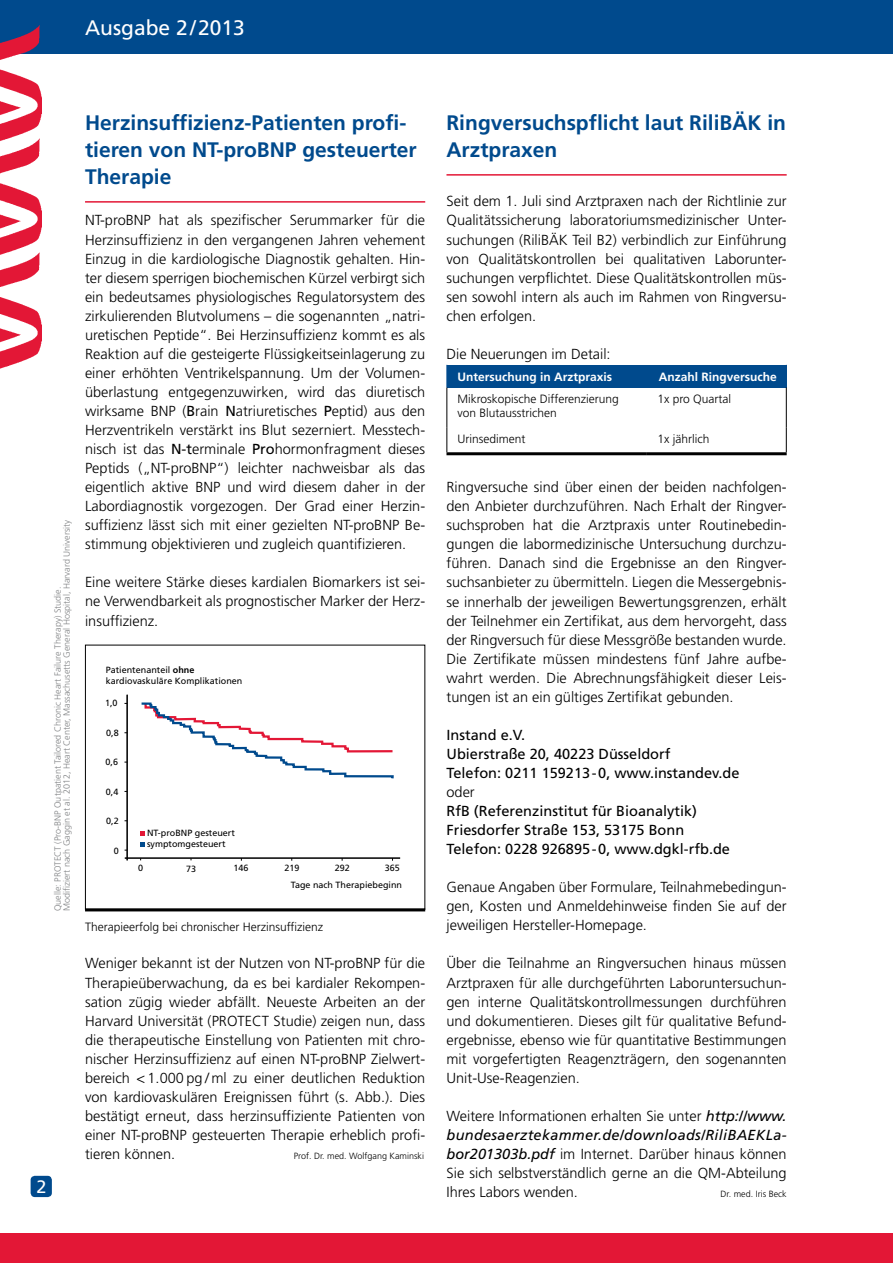
<style>
.page{position:relative;width:893px;height:1263px;background:#fff}
.page>*{position:absolute;margin:0;border:0;box-sizing:border-box;transform-origin:0 0}
.t1{font:700 21px/27px "Frutiger";color:#004a8d}
.t2{font:21px "Frutiger";color:#fff}
.t3{font:18px "Frutiger";color:#fff}
.t4{font:300 14.55px/19px "Frutiger";color:#000;text-align:justify}
.t5{font:14.55px/19px "Frutiger";color:#000}
.t6{font:300 12px/14.4px "Frutiger";color:#000}
.t7{font:700 12px "Frutiger";color:#fff}
.t8{font:300 9px/9px "Frutiger";color:#808284}
.t9{font:9px/10.8px "Frutiger";color:#000}
.t10{font:300 9px "Frutiger";color:#000}
.s1{font-weight:400}
.s2{font-weight:700}
.s3{font-weight:400;font-style:italic}
</style>
<div class="page">
<hr style="left:446px;top:174px;width:341px;height:2px;background:#e31736">
<div style="left:447px;top:365px;width:339px;height:22px;background:#004a8d"></div>
<hr style="left:446px;top:387px;width:1px;height:41px;background:#000">
<svg style="left:446px;top:428px;width:1px;height:24px"></svg>
<hr style="left:786px;top:387px;width:1px;height:41px;background:#000">
<svg style="left:786px;top:428px;width:1px;height:24px"></svg>
<hr style="left:446px;top:452px;width:201px;height:3px;background:#000">
<hr style="left:647px;top:452px;width:140px;height:3px;background:#000">
<svg style="left:446px;top:365px;width:1px;height:22px"></svg>
<svg style="left:786px;top:365px;width:1px;height:22px"></svg>
<hr style="left:85px;top:201px;width:340px;height:2px;background:#e31736">
<hr style="left:85px;top:908px;width:340px;height:3px;background:#000">
<hr style="left:125px;top:857px;width:275px;height:2px;background:#000">
<hr style="left:126px;top:695px;width:2px;height:165px;background:#000">
<svg style="left:141px;top:702px;width:253px;height:77px"></svg>
<svg style="left:141px;top:831px;width:4px;height:4px"></svg>
<svg style="left:141px;top:843px;width:4px;height:4px"></svg>
<div style="left:0;top:0;width:893px;height:53px;background:#004a8d"></div>
<div style="left:0;top:1233px;width:893px;height:30px;background:#e31736"></div>
<div style="left:31px;top:1176px;width:21px;height:21px;background:#004a8d;border-radius:4px"></div>
<img style="left:0;top:25px;width:41px;height:344px">
<h1 class="t2" style="left:85px;top:16px;width:161px">Ausgabe 2/2013</h1>
<p class="t8" style="left:53px;top:911px;width:393px;rotate:-90deg">Quelle: PROTECT (Pro-BNP Outpatient Tailored Chronic Heart Failure Therapy) Studie.<br>Modifiziert nach Gaggin et al. 2012, Heart Center, Massachusetts General Hospital, Harvard University</p>
<p class="t3" style="left:36px;top:1176px;width:12px">2</p>
<h1 class="t1" style="left:85px;top:109px;width:333px">Herzinsuffizienz-Patienten profi&shy;tieren von NT-proBNP gesteuerter<br>Therapie</h1>
<p class="t4" style="left:85px;top:211px;width:342px">NT-proBNP hat als spezifischer Serummarker für die Herzinsuffizienz in den vergangenen Jahren vehement Einzug in die kardiologische Diagnostik gehalten. Hin&shy;ter diesem sperrigen biochemischen Kürzel verbirgt sich ein bedeutsames physiologisches Regulatorsystem des zirkulierenden Blutvolumens – die sogenannten „natri&shy;uretischen Peptide“. Bei Herzinsuffizienz kommt es als Reaktion auf die gesteigerte Flüssigkeitseinlagerung zu einer erhöhten Ventrikelspannung. Um der Volumen&shy;überlastung entgegenzuwirken, wird das diuretisch wirksame BNP (<span class="s1">B</span>rain <span class="s1">N</span>atriuretisches <span class="s1">P</span>eptid) aus den Herzventrikeln verstärkt ins Blut sezerniert. Messtech&shy;nisch ist das <span class="s1">N-t</span>erminale <span class="s1">Pro</span>hormonfragment dieses Peptids („NT-proBNP“) leichter nachweisbar als das eigentlich aktive BNP und wird diesem daher in der Labordiagnostik vorgezogen. Der Grad einer Herzin&shy;suffizienz lässt sich mit einer gezielten NT-proBNP Be&shy;stimmung objektivieren und zugleich quantifizieren.</p>
<p class="t4" style="left:85px;top:573px;width:342px">Eine weitere Stärke dieses kardialen Biomarkers ist sei&shy;ne Verwendbarkeit als prognostischer Marker der Herz&shy;insuffizienz.</p>
<p class="t9" style="left:106px;top:665px;width:138px">Patientenanteil <span class="s2">ohne </span>kardiovaskuläre Komplikationen</p>
<p class="t9" style="left:105px;top:698px;width:14px">1,0</p>
<p class="t9" style="left:106px;top:727px;width:14px">0,8</p>
<p class="t9" style="left:106px;top:757px;width:14px">0,6</p>
<p class="t9" style="left:106px;top:786px;width:14px">0,4</p>
<p class="t9" style="left:106px;top:816px;width:14px">0,2</p>
<p class="t9" style="left:114px;top:845px;width:7px">0</p>
<p class="t9" style="left:147px;top:828px;width:89px">NT-proBNP gesteuert symptomgesteuert</p>
<p class="t9" style="left:138px;top:862px;width:7px">0</p>
<p class="t9" style="left:234px;top:862px;width:17px">146</p>
<p class="t9" style="left:285px;top:862px;width:17px">219</p>
<p class="t9" style="left:335px;top:862px;width:17px">292</p>
<p class="t9" style="left:291px;top:859px;width:113px;line-height:17.2px;text-align:right">365<br>Tage nach Therapiebeginn</p>
<p class="t9" style="left:186px;top:863px;width:12px">73</p>
<p class="t6" style="left:85px;top:920px;width:240px">Therapieerfolg bei chronischer Herzinsuffizienz</p>
<p class="t4" style="left:85px;top:954px;width:342px">Weniger bekannt ist der Nutzen von NT-proBNP für die Therapieüberwachung, da es bei kardialer Rekompen&shy;sation zügig wieder abfällt. Neueste Arbeiten an der Harvard Universität (PROTECT Studie) zeigen nun, dass die therapeutische Einstellung von Patienten mit chro&shy;nischer Herzinsuffizienz auf einen NT-proBNP Zielwert&shy;bereich &lt; 1.000 pg / ml zu einer deutlichen Reduktion von kardiovaskulären Ereignissen führt (s. Abb.). Dies bestätigt erneut, dass herzinsuffiziente Patienten von einer NT-proBNP gesteuerten Therapie erheblich profi&shy;tieren können.</p>
<p class="t10" style="left:294px;top:1151px;width:132px">Prof. Dr. med. Wolfgang Kaminski</p>
<h1 class="t1" style="left:446px;top:109px;width:341px">Ringversuchspflicht laut RiliBÄK in<br>Arztpraxen</h1>
<p class="t4" style="left:446px;top:192px;width:342px">Seit dem 1. Juli sind Arztpraxen nach der Richtlinie zur Qualitätssicherung laboratoriumsmedizinischer Unter&shy;suchungen (RiliBÄK Teil B2) verbindlich zur Einführung von Qualitätskontrollen bei qualitativen Laborunter&shy;suchungen verpflichtet. Diese Qualitätskontrollen müs&shy;sen sowohl intern als auch im Rahmen von Ringversu&shy;chen erfolgen.</p>
<p class="t4" style="left:446px;top:344px;width:166px">Die Neuerungen im Detail:</p>
<p class="t7" style="left:457px;top:370px;width:156px">Untersuchung in Arztpraxis</p>
<p class="t7" style="left:659px;top:370px;width:120px">Anzahl Ringversuche</p>
<p class="t6" style="left:457px;top:392px;width:163px">Mikroskopische Differenzierung von Blutausstrichen</p>
<p class="t6" style="left:657px;top:392px;width:75px">1x pro Quartal</p>
<p class="t6" style="left:457px;top:432px;width:70px">Urinsediment</p>
<p class="t6" style="left:657px;top:432px;width:53px">1x jährlich</p>
<p class="t4" style="left:446px;top:478px;width:342px">Ringversuche sind über einen der beiden nachfolgen&shy;den Anbieter durchzuführen. Nach Erhalt der Ringver&shy;suchsproben hat die Arztpraxis unter Routinebedin&shy;gungen die labormedizinische Untersuchung durchzu&shy;führen. Danach sind die Ergebnisse an den Ringver&shy;suchsanbieter zu übermitteln. Liegen die Messergebnis&shy;se innerhalb der jeweiligen Bewertungsgrenzen, erhält der Teilnehmer ein Zertifikat, aus dem hervorgeht, dass der Ringversuch für diese Messgröße bestanden wurde.<br>Die Zertifikate müssen mindestens fünf Jahre aufbe&shy;wahrt werden. Die Abrechnungsfähigkeit dieser Leis&shy;tungen ist an ein gültiges Zertifikat gebunden.</p>
<p class="t5" style="left:446px;top:725px;width:294px">Instand e.V.<br>Ubierstraße 20, 40223 Düsseldorf<br>Telefon: 0211 159213-0, www.instandev.de</p>
<p class="t4" style="left:446px;top:783px;width:30px">oder</p>
<p class="t5" style="left:446px;top:801px;width:285px">RfB (Referenzinstitut für Bioanalytik)<br>Friesdorfer Straße 153, 53175 Bonn<br>Telefon: 0228 926895-0, www.dgkl-rfb.de</p>
<p class="t4" style="left:446px;top:878px;width:342px">Genaue Angaben über Formulare, Teilnahmebedingun&shy;gen, Kosten und Anmeldehinweise finden Sie auf der jeweiligen Hersteller-Homepage.</p>
<p class="t4" style="left:446px;top:954px;width:342px">Über die Teilnahme an Ringversuchen hinaus müssen Arztpraxen für alle durchgeführten Laboruntersuchun&shy;gen interne Qualitätskontrollmessungen durchführen und dokumentieren. Dieses gilt für qualitative Befund&shy;ergebnisse, ebenso wie für quantitative Bestimmungen mit vorgefertigten Reagenzträgern, den sogenannten Unit-Use-Reagenzien.</p>
<p class="t4" style="left:446px;top:1106px;width:342px">Weitere Informationen erhalten Sie unter <span class="s3">http://www. bundesaerztekammer.de/downloads/RiliBAEKLa&shy;bor201303b.pdf</span> im Internet. Darüber hinaus können Sie sich selbstverständlich gerne an die QM-Abteilung Ihres Labors wenden.</p>
<p class="t10" style="left:720px;top:1189px;width:68px">Dr. med. Iris Beck</p>
</div>
